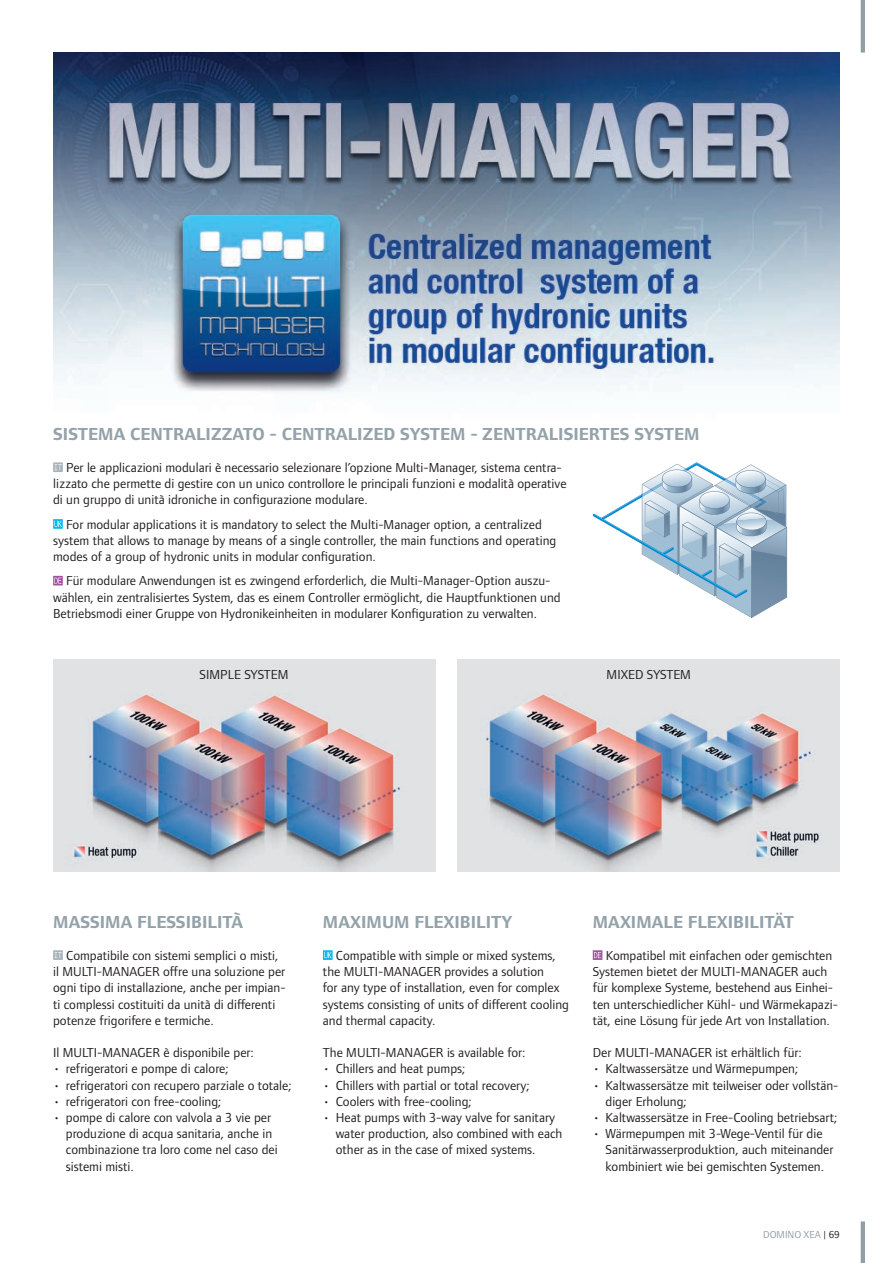
<style>
.page{position:relative;width:893px;height:1263px;background:#fff}
.page>*{position:absolute;margin:0;border:0;box-sizing:border-box;transform-origin:0 0}
.t1{font:700 18px "Foundry Form Sans";color:#94a2aa}
.t2{font:13.5px/16.2px "Foundry Form Sans";color:#231f20}
.t3{font:10.5px "Foundry Form Sans";color:#909ea6}
.s1{color:#231f20}
</style>
<div class="page">
<img style="left:53px;top:53px;width:787px;height:340px">
<svg style="left:53px;top:462px;width:10px;height:10px"></svg>
<svg style="left:53px;top:519px;width:10px;height:10px"></svg>
<svg style="left:53px;top:576px;width:10px;height:9px"></svg>
<svg style="left:53px;top:950px;width:10px;height:10px"></svg>
<svg style="left:323px;top:950px;width:10px;height:10px"></svg>
<svg style="left:593px;top:950px;width:9px;height:10px"></svg>
<svg style="left:593px;top:462px;width:194px;height:156px"></svg>
<img style="left:458px;top:660px;width:382px;height:212px">
<img style="left:53px;top:660px;width:382px;height:212px">
<hr style="left:861px;top:1221px;width:4px;height:42px;background:#909ea6">
<hr style="left:861px;top:0;width:4px;height:53px;background:#909ea6">
<h1 class="t1" style="left:53px;top:423px;width:648px">SISTEMA CENTRALIZZATO - CENTRALIZED SYSTEM - ZENTRALISIERTES SYSTEM</h1>
<p class="t2" style="left:53px;top:459px;width:515px;text-indent:13px">Per le applicazioni modulari è necessario selezionare l’opzione Multi-Manager, sistema centra&shy;lizzato che permette di gestire con un unico controllore le principali funzioni e modalità operative di un gruppo di unità idroniche in configurazione modulare.</p>
<p class="t2" style="left:53px;top:516px;width:505px;text-indent:13px">For modular applications it is mandatory to select the Multi-Manager option, a centralized system that allows to manage by means of a single controller, the main functions and operating modes of a group of hydronic units in modular configuration.</p>
<p class="t2" style="left:53px;top:573px;width:509px;text-indent:13px">Für modulare Anwendungen ist es zwingend erforderlich, die Multi-Manager-Option auszu&shy;wählen, ein zentralisiertes System, das es einem Controller ermöglicht, die Hauptfunktionen und<br>Betriebsmodi einer Gruppe von Hydronikeinheiten in modularer Konfiguration zu verwalten.</p>
<p class="t2" style="left:200px;top:667px;width:90px">SIMPLE SYSTEM</p>
<p class="t2" style="left:607px;top:667px;width:86px">MIXED SYSTEM</p>
<h1 class="t1" style="left:53px;top:911px;width:191px">MASSIMA FLESSIBILITÀ</h1>
<h1 class="t1" style="left:323px;top:911px;width:191px">MAXIMUM FLEXIBILITY</h1>
<h1 class="t1" style="left:593px;top:911px;width:203px">MAXIMALE FLEXIBILITÄT</h1>
<p class="t2" style="left:53px;top:947px;width:234px;text-indent:13px">Compatibile con sistemi semplici o misti, il MULTI-MANAGER offre una soluzione per ogni tipo di installazione, anche per impian&shy;ti complessi costituiti da unità di differenti potenze frigorifere e termiche.</p>
<p class="t2" style="left:53px;top:1044px;width:202px">Il MULTI-MANAGER è disponibile per:</p>
<p class="t2" style="left:53px;top:1061px;width:177px">• refrigeratori e pompe di calore;</p>
<p class="t2" style="left:53px;top:1077px;width:240px">• refrigeratori con recupero parziale o totale;</p>
<p class="t2" style="left:53px;top:1093px;width:170px">• refrigeratori con free-cooling;</p>
<p class="t2" style="left:66px;top:1109px;width:213px;text-indent:-13px">• pompe di calore con valvola a 3 vie per produzione di acqua sanitaria, anche in combinazione tra loro come nel caso dei sistemi misti.</p>
<p class="t2" style="left:323px;top:947px;width:248px;text-indent:13px">Compatible with simple or mixed systems, the MULTI-MANAGER provides a solution<br>for any type of installation, even for complex systems consisting of units of different cooling and thermal capacity.</p>
<p class="t2" style="left:323px;top:1044px;width:204px">The MULTI-MANAGER is available for:</p>
<p class="t2" style="left:323px;top:1061px;width:144px">• Chillers and heat pumps;</p>
<p class="t2" style="left:323px;top:1077px;width:208px">• Chillers with partial or total recovery;</p>
<p class="t2" style="left:323px;top:1093px;width:150px">• Coolers with free-cooling;</p>
<p class="t2" style="left:336px;top:1109px;width:228px;text-indent:-13px">• Heat pumps with 3-way valve for sanitary water production, also combined with each other as in the case of mixed systems.</p>
<p class="t2" style="left:593px;top:947px;width:247px;text-indent:13px">Kompatibel mit einfachen oder gemischten Systemen bietet der MULTI-MANAGER auch für komplexe Systeme, bestehend aus Einhei&shy;ten unterschiedlicher Kühl- und Wärmekapazi&shy;tät, eine Lösung für jede Art von Installation.</p>
<p class="t2" style="left:593px;top:1044px;width:211px">Der MULTI-MANAGER ist erhältlich für:</p>
<p class="t2" style="left:593px;top:1061px;width:207px">• Kaltwassersätze und Wärmepumpen;</p>
<p class="t2" style="left:605px;top:1077px;width:235px;text-indent:-13px">• Kaltwassersätze mit teilweiser oder vollstän&shy;diger Erholung;</p>
<p class="t2" style="left:593px;top:1109px;width:246px">• Kaltwassersätze in Free-Cooling betriebsart;</p>
<p class="t2" style="left:605px;top:1125px;width:229px;text-indent:-13px">• Wärmepumpen mit 3-Wege-Ventil für die<br>Sanitärwasserproduktion, auch miteinander kombiniert wie bei gemischten Systemen.</p>
<p class="t3" style="left:763px;top:1228px;width:78px">DOMINO XEA <span class="s1">| 69</span></p>
</div>
